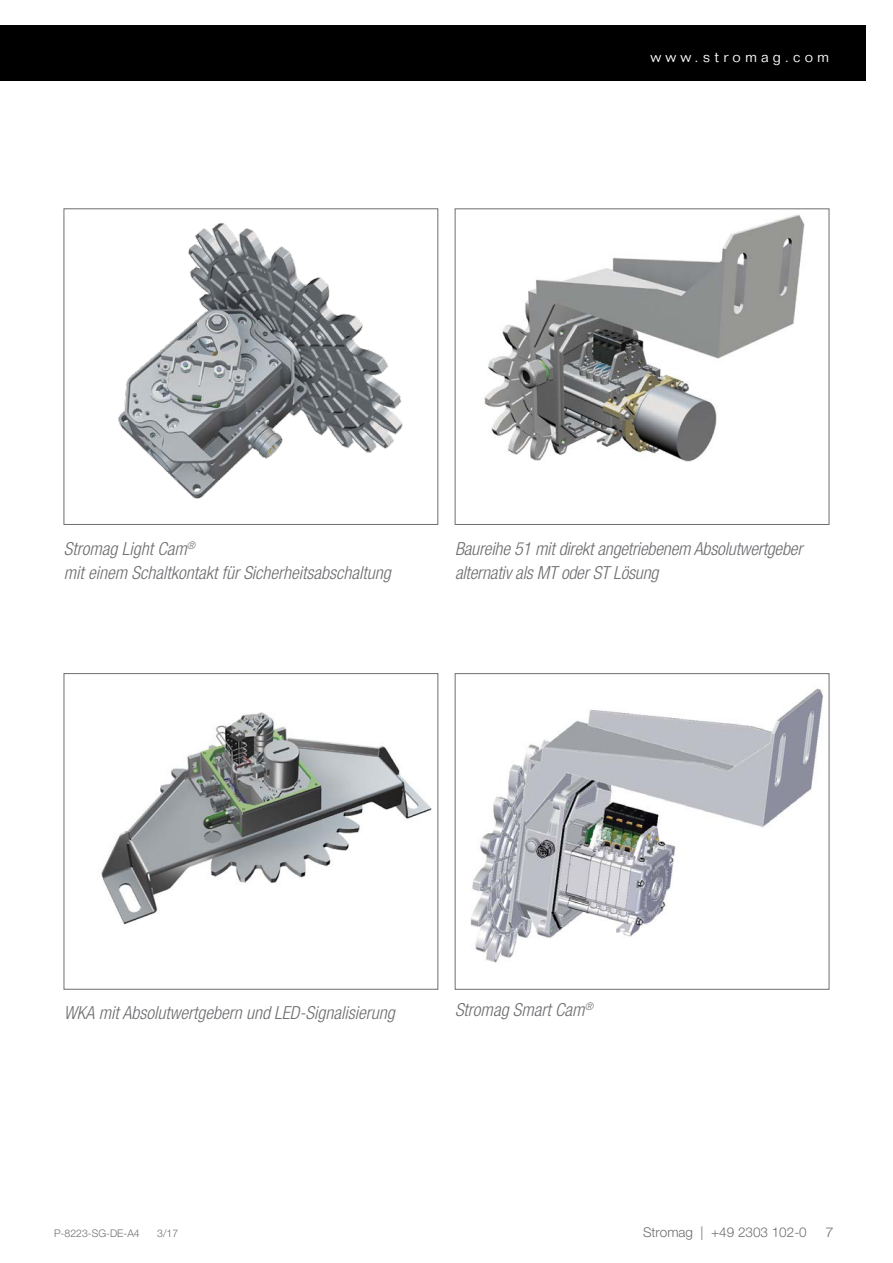
<style>
.page{position:relative;width:893px;height:1263px;background:#fff}
.page>*{position:absolute;margin:0;border:0;box-sizing:border-box;transform-origin:0 0}
.t1{font:italic 300 condensed 18px "Helvetica Neue LT Std";color:#6d6e71}
.t2{font:300 15px "Folio Std";letter-spacing:.275em;color:#fff}
.t3{font:300 13.5px "Helvetica Neue LT Std";color:#6d6e71}
.t4{font:300 13.5px "Helvetica Neue LT Std";color:#6d6e71;scale:1.1 1}
.t5{font:300 10.5px "Helvetica Neue LT Std";color:#6d6e71}
</style>
<div class="page">
<div style="left:0;top:26px;width:865px;height:55px;background:#000"></div>
<img style="left:118px;top:223px;width:285px;height:276px">
<div style="left:64px;top:209px;width:374px;height:316px;border:1px solid #6d6e71"></div>
<img style="left:484px;top:214px;width:321px;height:248px">
<div style="left:455px;top:209px;width:374px;height:316px;border:1px solid #6d6e71"></div>
<img style="left:101px;top:712px;width:331px;height:213px">
<div style="left:64px;top:673px;width:374px;height:316px;border:1px solid #6d6e71"></div>
<img style="left:470px;top:688px;width:354px;height:275px">
<div style="left:455px;top:673px;width:374px;height:316px;border:1px solid #6d6e71"></div>
<p class="t2" style="left:651px;top:47px;width:180px">www.stromag.com</p>
<p class="t1" style="left:64px;top:538px;width:133px">Stromag Light Cam<sup>®</sup></p>
<p class="t1" style="left:64px;top:562px;width:329px">mit einem Schaltkontakt für Sicherheitsabschaltung</p>
<p class="t1" style="left:455px;top:538px;width:349px">Baureihe 51 mit direkt angetriebenem Absolutwertgeber</p>
<p class="t1" style="left:455px;top:562px;width:205px">alternativ als MT oder ST Lösung</p>
<p class="t1" style="left:64px;top:1002px;width:333px">WKA mit Absolutwertgebern und LED-Signalisierung</p>
<p class="t1" style="left:455px;top:999px;width:140px">Stromag Smart Cam<sup>®</sup></p>
<p class="t5" style="left:54px;top:1226px;width:87px">P-8223-SG-DE-A4</p>
<p class="t5" style="left:157px;top:1226px;width:23px">3/17</p>
<p class="t3" style="left:643px;top:1224px;width:165px">Stromag | +49 2303 102-0</p>
<p class="t4" style="left:826px;top:1224px;width:9px">7</p>
</div>
